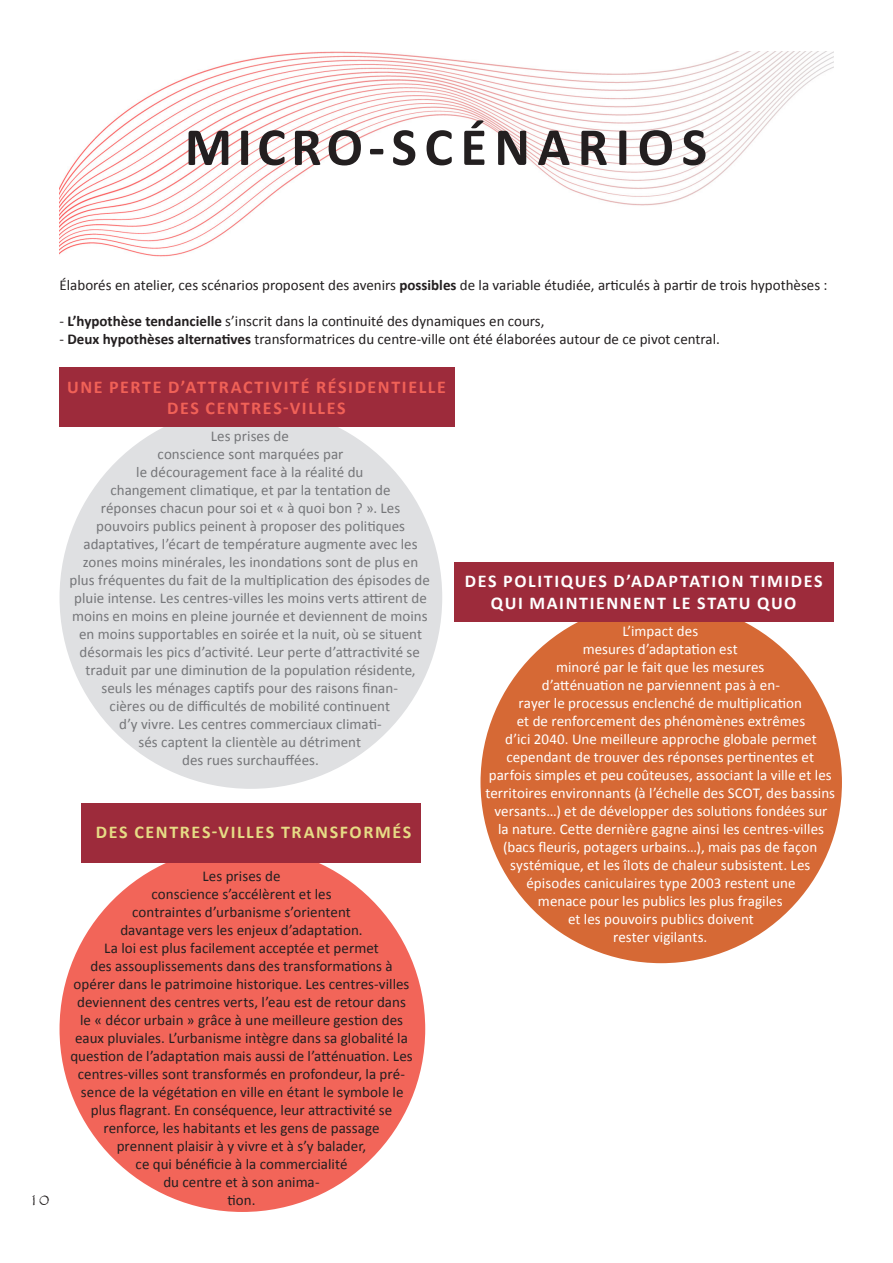
<style>
.page{position:relative;width:893px;height:1263px;background:#fff}
.page>*{position:absolute;margin:0;border:0;box-sizing:border-box;transform-origin:0 0}
.t1{font:700 54px "Calibri";letter-spacing:.14em;color:#231f20}
.t2{font:700 18px/21.6px "Calibri";letter-spacing:.09em;color:#fff;text-align:center}
.t3{font:700 18px/21.6px "Calibri";letter-spacing:.09em;color:#f16157;text-align:center}
.t4{font:700 18px "Calibri";letter-spacing:.09em;color:#e6dc85}
.t5{font:18px "Papyrus";color:#231f20}
.TEXTE{font:15px/18px "Calibri";color:#231f20;text-align:center}
.TEXTE-2{font:15px/18px "Calibri";color:#757679;text-align:center}
.t6{font:15px/18px "Calibri";letter-spacing:.005em;color:#fff;text-align:center}
.s1{font-weight:700}
</style>
<div class="page">
<img style="left:60px;top:51px;width:773px;height:206px">
<div style="left:60px;top:406px;width:382px;height:383px;background:#dfe0e2;border-radius:50%"></div>
<div style="left:480px;top:602px;width:362px;height:361px;background:#d66935;border-radius:50%"></div>
<div style="left:454px;top:562px;width:379px;height:60px;background:#9d2b3b"></div>
<div style="left:60px;top:367px;width:395px;height:60px;background:#9d2b3b"></div>
<div style="left:60px;top:846px;width:365px;height:366px;background:#f26559;border-radius:50%"></div>
<div style="left:82px;top:804px;width:339px;height:59px;background:#9d2b3b"></div>
<p class="t1" style="left:185px;top:112px;width:524px">MICRO-SCÉNARIOS</p>
<p class="TEXTE" style="left:60px;top:276px;width:770px">Élaborés en atelier, ces scénarios proposent des avenirs <span class="s1">possibles</span> de la variable étudiée, articulés à partir de trois hypothèses :</p>
<p class="TEXTE" style="left:60px;top:312px;width:487px">- <span class="s1">L’hypothèse tendancielle</span> s’inscrit dans la continuité des dynamiques en cours,</p>
<p class="TEXTE" style="left:60px;top:330px;width:662px">- <span class="s1">Deux hypothèses alternatives</span> transformatrices du centre-ville ont été élaborées autour de ce pivot central.</p>
<p class="t3" style="left:67px;top:376px;width:380px">UNE PERTE D’ATTRACTIVITÉ RÉSIDENTIELLE<br>DES CENTRES-VILLES</p>
<p class="TEXTE-2" style="left:70px;top:427px;width:362px">Les prises de<br>conscience sont marquées par<br>le découragement face à la réalité du<br>changement climatique, et par la tentation de<br>réponses chacun pour soi et « à quoi bon ? ». Les<br>pouvoirs publics peinent à proposer des politiques adaptatives, l’écart de température augmente avec les zones moins minérales, les inondations sont de plus en plus fréquentes du fait de la multiplication des épisodes de pluie intense. Les centres-villes les moins verts attirent de moins en moins en pleine journée et deviennent de moins en moins supportables en soirée et la nuit, où se situent désormais les pics d’activité. Leur perte d’attractivité se traduit par une diminution de la population résidente, seuls les ménages captifs pour des raisons finan-<br>cières ou de difficultés de mobilité continuent<br>d’y vivre. Les centres commerciaux climati-<br>sés captent la clientèle au détriment<br>des rues surchauffées.</p>
<p class="t5" style="left:29px;top:1188px;width:22px">10</p>
<p class="t4" style="left:96px;top:821px;width:317px">DES CENTRES-VILLES TRANSFORMÉS</p>
<p class="TEXTE" style="left:70px;top:867px;width:344px">Les prises de<br>conscience s’accélèrent et les<br>contraintes d’urbanisme s’orientent<br>davantage vers les enjeux d’adaptation.<br>La loi est plus facilement acceptée et permet<br>des assouplissements dans des transformations à opérer dans le patrimoine historique. Les centres-villes deviennent des centres verts, l’eau est de retour dans le « décor urbain » grâce à une meilleure gestion des eaux pluviales. L’urbanisme intègre dans sa globalité la question de l’adaptation mais aussi de l’atténuation. Les centres-villes sont transformés en profondeur, la pré&shy;sence de la végétation en ville en étant le symbole le plus flagrant. En conséquence, leur attractivité se renforce, les habitants et les gens de passage<br>prennent plaisir à y vivre et à s’y balader,<br>ce qui bénéficie à la commercialité<br>du centre et à son anima-<br>tion.</p>
<p class="t2" style="left:465px;top:570px;width:359px">DES POLITIQUES D’ADAPTATION TIMIDES<br>QUI MAINTIENNENT LE STATU QUO</p>
<p class="t6" style="left:485px;top:622px;width:351px">L’impact des<br>mesures d’adaptation est<br>minoré par le fait que les mesures<br>d’atténuation ne parviennent pas à en-<br>rayer le processus enclenché de multiplication<br>et de renforcement des phénomènes extrêmes<br>d’ici 2040. Une meilleure approche globale permet cependant de trouver des réponses pertinentes et parfois simples et peu coûteuses, associant la ville et les territoires environnants (à l’échelle des SCOT, des bassins versants…) et de développer des solutions fondées sur<br>la nature. Cette dernière gagne ainsi les centres-villes (bacs fleuris, potagers urbains…), mais pas de façon systémique, et les îlots de chaleur subsistent. Les épisodes caniculaires type 2003 restent une<br>menace pour les publics les plus fragiles<br>et les pouvoirs publics doivent<br>rester vigilants.</p>
</div>
